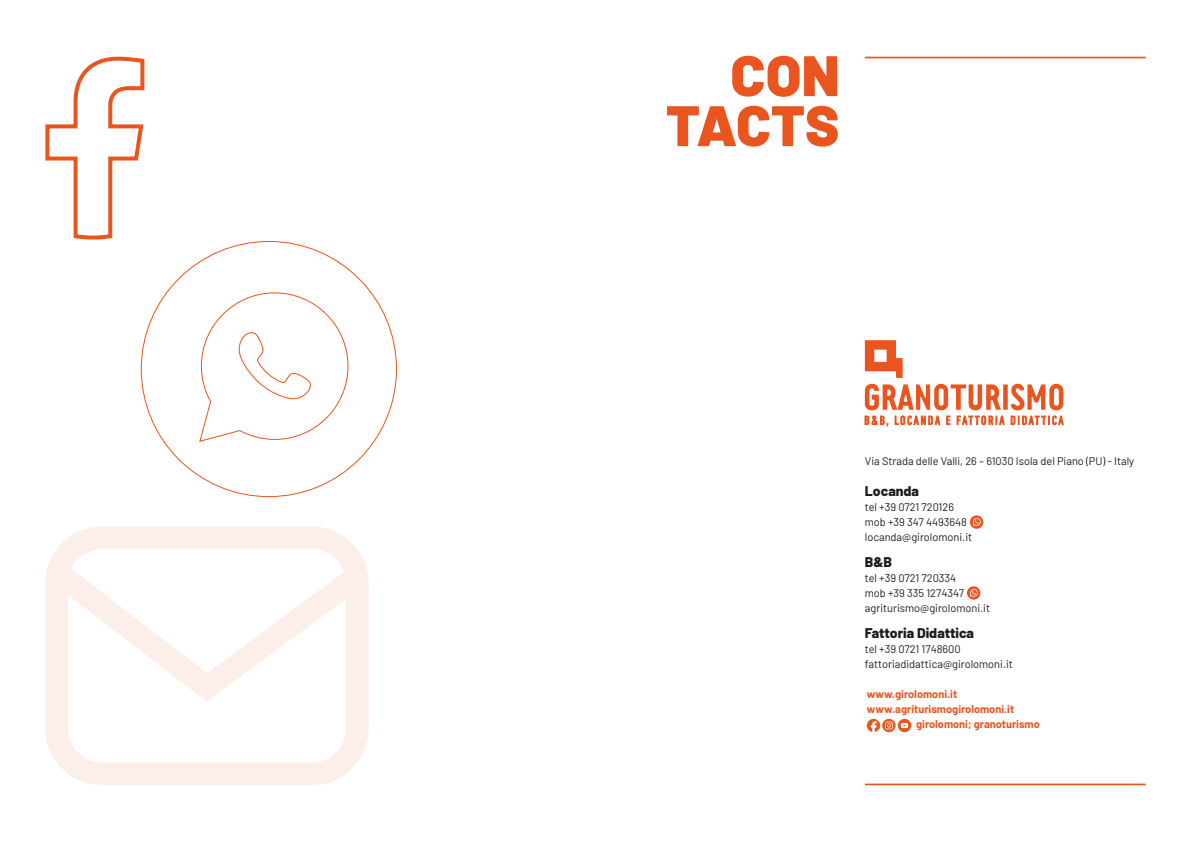
<style>
.page{position:relative;width:1191px;height:842px;background:#fff}
.page>*{position:absolute;margin:0;border:0;box-sizing:border-box;transform-origin:0 0}
.t1{font:900 57px/50px "Barlow";color:#ea541e;text-align:right}
.t2{font:800 14px "Barlow";color:#1d1d1b}
.t3{font:11px/15px "Barlow";color:#1d1d1b}
.t4{font:700 11px "Barlow";color:#ea541e}
</style>
<div class="page">
<svg style="left:970px;top:515px;width:13px;height:14px"></svg>
<svg style="left:973px;top:518px;width:7px;height:8px"></svg>
<svg style="left:967px;top:586px;width:13px;height:14px"></svg>
<svg style="left:970px;top:589px;width:7px;height:8px"></svg>
<hr style="left:1003px;top:384px;width:4px;height:26px;background:#ea541e">
<svg style="left:865px;top:340px;width:37px;height:38px"></svg>
<svg style="left:864px;top:384px;width:140px;height:43px"></svg>
<svg style="left:1010px;top:384px;width:53px;height:42px"></svg>
<div style="left:882px;top:719px;width:13px;height:13px;background:#ea541e;border-radius:50%"></div>
<svg style="left:867px;top:719px;width:26px;height:13px"></svg>
<svg style="left:897px;top:719px;width:14px;height:13px"></svg>
<svg style="left:900px;top:723px;width:8px;height:5px"></svg>
<hr style="left:865px;top:57px;width:280px;height:1px;background:#ea541e">
<hr style="left:865px;top:783px;width:280px;height:2px;background:#ea541e">
<svg style="left:199px;top:292px;width:150px;height:150px"></svg>
<svg style="left:45px;top:526px;width:324px;height:259px"></svg>
<svg style="left:45px;top:56px;width:100px;height:184px"></svg>
<h1 class="t1" style="left:666px;top:47px;width:175px">CON<br>TACTS</h1>
<p class="t3" style="left:865px;top:452px;width:271px">Via Strada delle Valli, 26 – 61030 Isola del Piano (PU) - Italy</p>
<p class="t2" style="left:865px;top:480px;width:56px">Locanda</p>
<p class="t3" style="left:865px;top:499px;width:109px">tel +39 0721 720126 mob +39 347 4493648 locanda@girolomoni.it</p>
<p class="t2" style="left:865px;top:551px;width:29px">B&amp;B</p>
<p class="t3" style="left:865px;top:569px;width:127px">tel +39 0721 720334<br>mob +39 335 1274347 agriturismo@girolomoni.it</p>
<p class="t2" style="left:865px;top:622px;width:111px">Fattoria Didattica</p>
<p class="t3" style="left:865px;top:640px;width:149px">tel +39 0721 1748600 fattoriadidattica@girolomoni.it</p>
<p class="t4" style="left:867px;top:686px;width:92px">www.girolomoni.it</p>
<p class="t4" style="left:867px;top:701px;width:149px">www.agriturismogirolomoni.it</p>
<p class="t4" style="left:916px;top:716px;width:125px">girolomoni; granoturismo</p>
</div>
